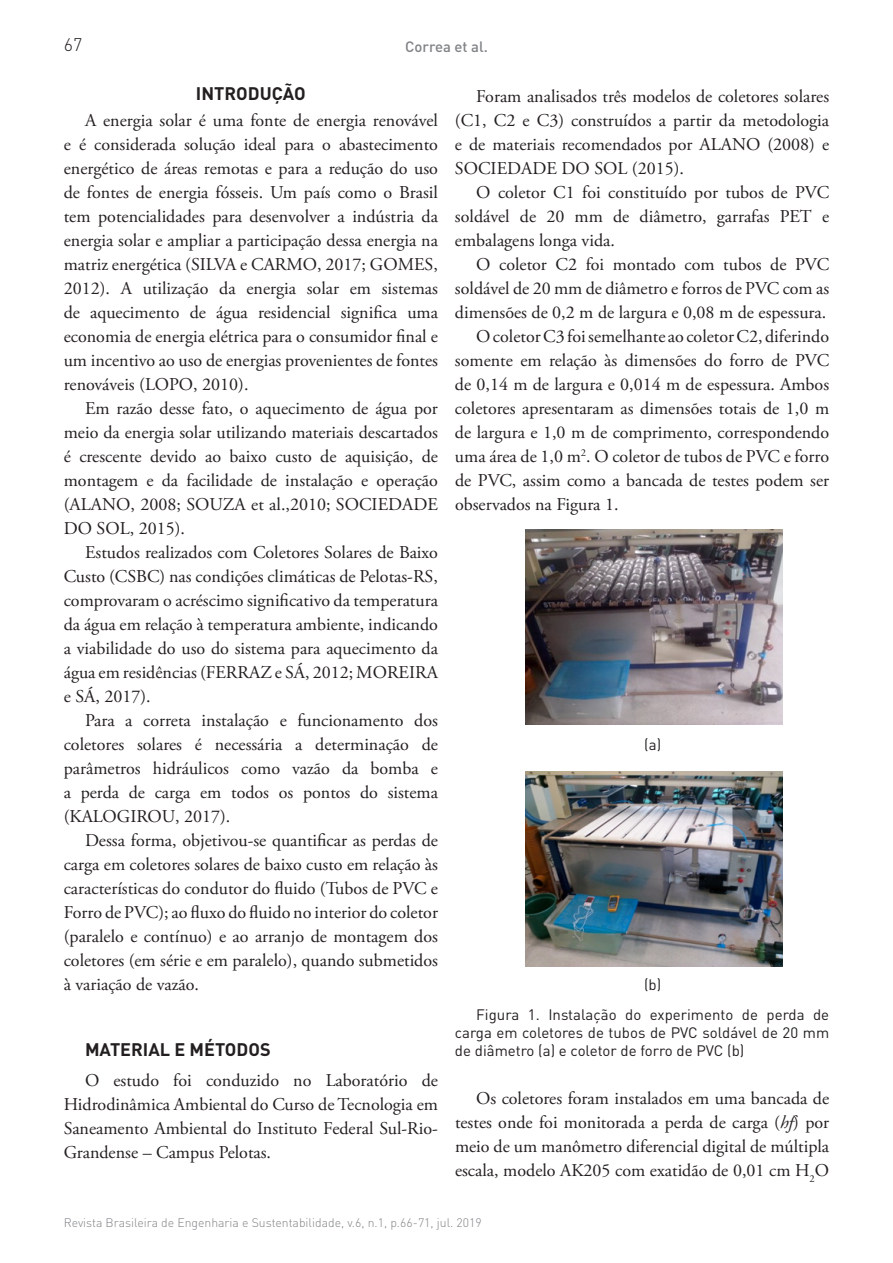
<style>
.page{position:relative;width:893px;height:1263px;background:#fff}
.page>*{position:absolute;margin:0;border:0;box-sizing:border-box;transform-origin:0 0}
.t1{font:18px/24px "Adobe Garamond Pro";color:#231f20;text-align:justify}
.t2{font:700 18px "DIN";color:#231f20}
.t3{font:300 18px "DIN";color:#231f20}
.t4{font:15px/30px "DIN";color:#231f20;text-align:center}
.t5{font:500 14.85px "DIN";color:#808285}
.t6{font:300 12.3px "DIN";color:#808285}
.s1{font-style:italic}
</style>
<div class="page">
<img style="left:526px;top:529px;width:256px;height:195px">
<img style="left:526px;top:772px;width:256px;height:195px">
<p class="t3" style="left:64px;top:33px;width:20px">67</p>
<p class="t5" style="left:405px;top:37px;width:84px">Correa et al.</p>
<p class="t2" style="left:196px;top:82px;width:111px">INTRODUÇÃO</p>
<p class="t1" style="left:64px;top:109px;width:376px;text-indent:21px">A energia solar é uma fonte de energia renovável e é considerada solução ideal para o abastecimento energético de áreas remotas e para a redução do uso de fontes de energia fósseis. Um país como o Brasil tem potencialidades para desenvolver a indústria da energia solar e ampliar a participação dessa energia na matriz energética (SILVA e CARMO, 2017; GOMES, 2012). A utilização da energia solar em sistemas de aquecimento de água residencial significa uma economia de energia elétrica para o consumidor final e um incentivo ao uso de energias provenientes de fontes renováveis (LOPO, 2010).</p>
<p class="t1" style="left:64px;top:397px;width:376px;text-indent:21px">Em razão desse fato, o aquecimento de água por meio da energia solar utilizando materiais descartados é crescente devido ao baixo custo de aquisição, de montagem e da facilidade de instalação e operação (ALANO, 2008; SOUZA et al.,2010; SOCIEDADE DO SOL, 2015).</p>
<p class="t1" style="left:64px;top:541px;width:376px;text-indent:21px">Estudos realizados com Coletores Solares de Baixo Custo (CSBC) nas condições climáticas de Pelotas-RS, comprovaram o acréscimo significativo da temperatura da água em relação à temperatura ambiente, indicando a viabilidade do uso do sistema para aquecimento da água em residências (FERRAZ e SÁ, 2012; MOREIRA e SÁ, 2017).</p>
<p class="t1" style="left:64px;top:709px;width:376px;text-indent:21px">Para a correta instalação e funcionamento dos coletores solares é necessária a determinação de parâmetros hidráulicos como vazão da bomba e a perda de carga em todos os pontos do sistema (KALOGIROU, 2017).</p>
<p class="t1" style="left:64px;top:829px;width:376px;text-indent:21px">Dessa forma, objetivou-se quantificar as perdas de carga em coletores solares de baixo custo em relação às características do condutor do fluido (Tubos de PVC e Forro de PVC); ao fluxo do fluido no interior do coletor (paralelo e contínuo) e ao arranjo de montagem dos coletores (em série e em paralelo), quando submetidos à variação de vazão.</p>
<p class="t2" style="left:85px;top:1038px;width:187px">MATERIAL E MÉTODOS</p>
<p class="t1" style="left:64px;top:1069px;width:376px;text-indent:21px">O estudo foi conduzido no Laboratório de Hidrodinâmica Ambiental do Curso de Tecnologia em Saneamento Ambiental do Instituto Federal Sul-Rio-Grandense – Campus Pelotas.</p>
<p class="t1" style="left:455px;top:85px;width:376px;text-indent:21px">Foram analisados três modelos de coletores solares (C1, C2 e C3) construídos a partir da metodologia e de materiais recomendados por ALANO (2008) e SOCIEDADE DO SOL (2015).</p>
<p class="t1" style="left:455px;top:181px;width:376px;text-indent:21px">O coletor C1 foi constituído por tubos de PVC soldável de 20 mm de diâmetro, garrafas PET e embalagens longa vida.</p>
<p class="t1" style="left:476px;top:253px;width:354px">O coletor C2 foi montado com tubos de PVC</p>
<p class="t1" style="left:455px;top:277px;width:376px">soldável de 20 mm de diâmetro e forros de PVC com as</p>
<p class="t1" style="left:455px;top:301px;width:373px">dimensões de 0,2 m de largura e 0,08 m de espessura.</p>
<p class="t1" style="left:476px;top:325px;width:354px">O coletor C3 foi semelhante ao coletor C2, diferindo</p>
<p class="t1" style="left:455px;top:349px;width:376px">somente em relação às dimensões do forro de PVC</p>
<p class="t1" style="left:455px;top:373px;width:376px">de 0,14 m de largura e 0,014 m de espessura. Ambos</p>
<p class="t1" style="left:455px;top:397px;width:376px">coletores apresentaram as dimensões totais de 1,0 m</p>
<p class="t1" style="left:455px;top:421px;width:376px">de largura e 1,0 m de comprimento, correspondendo</p>
<p class="t1" style="left:455px;top:445px;width:376px">uma área de 1,0 m<sup>2</sup>. O coletor de tubos de PVC e forro</p>
<p class="t1" style="left:455px;top:469px;width:376px">de PVC, assim como a bancada de testes podem ser</p>
<p class="t1" style="left:455px;top:493px;width:165px">observados na Figura 1.</p>
<p class="t4" style="left:644px;top:729px;width:18px">(a)</p>
<p class="t4" style="left:476px;top:969px;width:354px">(b)<br>Figura 1. Instalação do experimento de perda de</p>
<p class="t4" style="left:455px;top:1023px;width:376px;line-height:18px;text-align:left">carga em coletores de tubos de PVC soldável de 20 mm de diâmetro (a) e coletor de forro de PVC (b)</p>
<p class="t1" style="left:455px;top:1087px;width:376px;text-indent:21px">Os coletores foram instalados em uma bancada de testes onde foi monitorada a perda de carga (<span class="s1">hf</span>) por meio de um manômetro diferencial digital de múltipla escala, modelo AK205 com exatidão de 0,01 cm H<sub>2</sub>O</p>
<p class="t6" style="left:64px;top:1215px;width:420px">Revista Brasileira de Engenharia e Sustentabilidade, v.6, n.1, p.66-71, jul. 2019</p>
</div>
